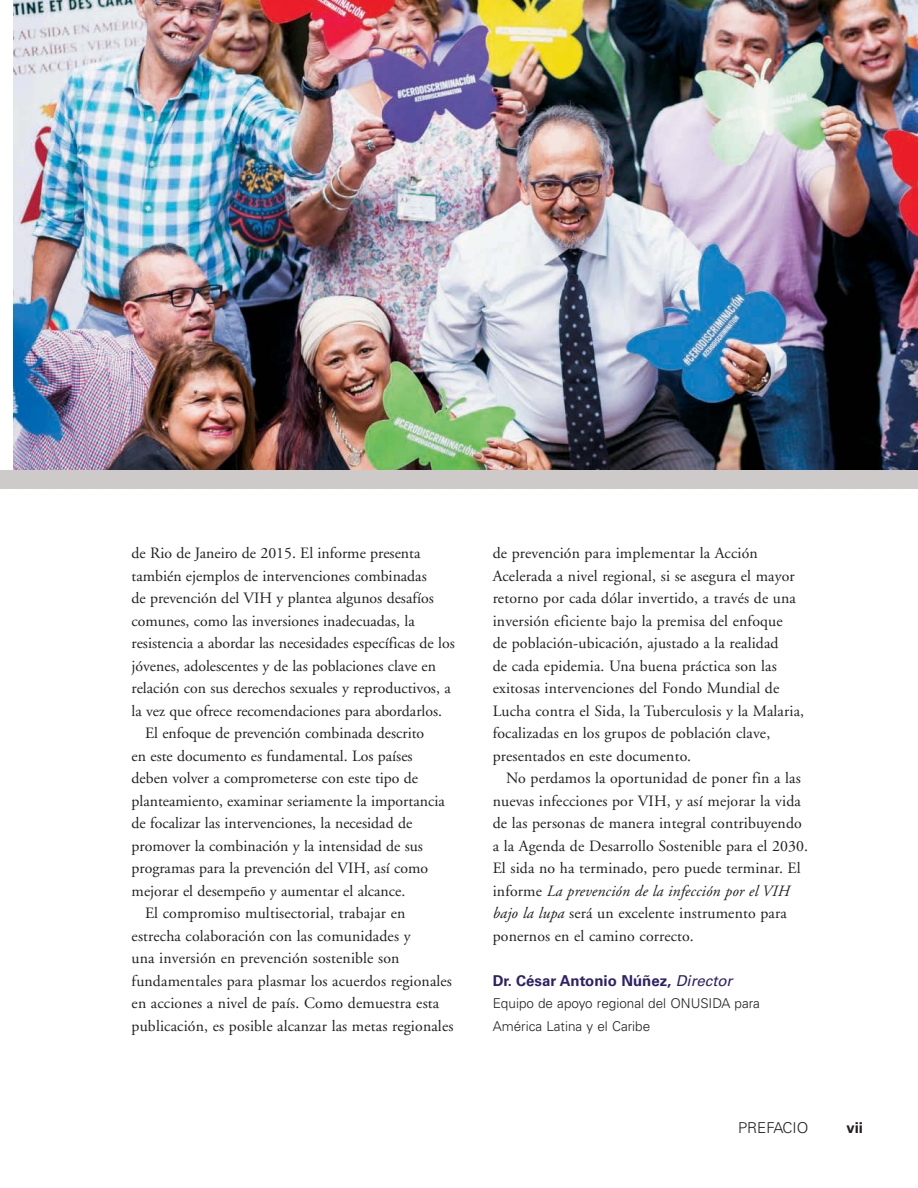
<style>
.page{position:relative;width:918px;height:1188px;background:#fff}
.page>*{position:absolute;margin:0;border:0;box-sizing:border-box;transform-origin:0 0}
.t1{font:15.75px/22.5px "Adobe Garamond";letter-spacing:.01em;color:#231f20}
.t2{font:700 15px "Univers";color:#2f2067}
.t3{font:300 15px "Univers";color:#231f20}
.t4{font:700 15px "Univers";color:#231f20}
.t5{font:300 13.5px/22.5px "Univers";color:#231f20}
.s1{font-style:italic}
.s2{font-weight:400;font-style:italic}
</style>
<div class="page">
<img style="left:14px;top:0;width:904px;height:470px">
<div style="left:0;top:470px;width:918px;height:19px;background:#cdcac9"></div>
<p class="t1" style="left:132px;top:543px;width:290px">de Rio de Janeiro de 2015. El informe presenta</p>
<p class="t1" style="left:132px;top:566px;width:297px">también ejemplos de intervenciones combinadas</p>
<p class="t1" style="left:132px;top:588px;width:304px">de prevención del VIH y plantea algunos desafíos</p>
<p class="t1" style="left:132px;top:611px;width:285px">comunes, como las inversiones inadecuadas, la</p>
<p class="t1" style="left:132px;top:633px;width:325px">resistencia a abordar las necesidades específicas de los</p>
<p class="t1" style="left:132px;top:656px;width:306px">jóvenes, adolescentes y de las poblaciones clave en</p>
<p class="t1" style="left:132px;top:678px;width:321px">relación con sus derechos sexuales y reproductivos, a</p>
<p class="t1" style="left:132px;top:701px;width:312px">la vez que ofrece recomendaciones para abordarlos.</p>
<p class="t1" style="left:145px;top:723px;width:281px">El enfoque de prevención combinada descrito</p>
<p class="t1" style="left:132px;top:746px;width:283px">en este documento es fundamental. Los países</p>
<p class="t1" style="left:132px;top:768px;width:288px">deben volver a comprometerse con este tipo de</p>
<p class="t1" style="left:132px;top:791px;width:315px">planteamiento, examinar seriamente la importancia</p>
<p class="t1" style="left:132px;top:813px;width:282px">de focalizar las intervenciones, la necesidad de</p>
<p class="t1" style="left:132px;top:836px;width:293px">promover la combinación y la intensidad de sus</p>
<p class="t1" style="left:132px;top:858px;width:298px">programas para la prevención del VIH, así como</p>
<p class="t1" style="left:132px;top:881px;width:275px">mejorar el desempeño y aumentar el alcance.</p>
<p class="t1" style="left:145px;top:903px;width:262px">El compromiso multisectorial, trabajar en</p>
<p class="t1" style="left:132px;top:926px;width:281px">estrecha colaboración con las comunidades y</p>
<p class="t1" style="left:132px;top:948px;width:269px">una inversión en prevención sostenible son</p>
<p class="t1" style="left:132px;top:971px;width:322px">fundamentales para plasmar los acuerdos regionales</p>
<p class="t1" style="left:132px;top:993px;width:309px">en acciones a nivel de país. Como demuestra esta</p>
<p class="t1" style="left:132px;top:1016px;width:323px">publicación, es posible alcanzar las metas regionales</p>
<p class="t1" style="left:493px;top:543px;width:313px">de prevención para implementar la Acción Acelerada a nivel regional, si se asegura el mayor retorno por cada dólar invertido, a través de una inversión eficiente bajo la premisa del enfoque<br>de población-ubicación, ajustado a la realidad<br>de cada epidemia. Una buena práctica son las exitosas intervenciones del Fondo Mundial de Lucha contra el Sida, la Tuberculosis y la Malaria, focalizadas en los grupos de población clave, presentados en este documento.</p>
<p class="t1" style="left:493px;top:768px;width:317px;text-indent:13px">No perdamos la oportunidad de poner fin a las nuevas infecciones por VIH, y así mejorar la vida de las personas de manera integral contribuyendo a la Agenda de Desarrollo Sostenible para el 2030.<br>El sida no ha terminado, pero puede terminar. El informe <span class="s1">La prevención de la infección por el VIH bajo la lupa</span> será un excelente instrumento para ponernos en el camino correcto.</p>
<p class="t2" style="left:493px;top:974px;width:241px">Dr. César Antonio Núñez, <span class="s2">Director</span></p>
<p class="t5" style="left:493px;top:993px;width:269px">Equipo de apoyo regional del ONUSIDA para<br>América Latina y el Caribe</p>
<p class="t3" style="left:738px;top:1121px;width:72px">PREFACIO</p>
<p class="t4" style="left:846px;top:1122px;width:18px">vii</p>
</div>
